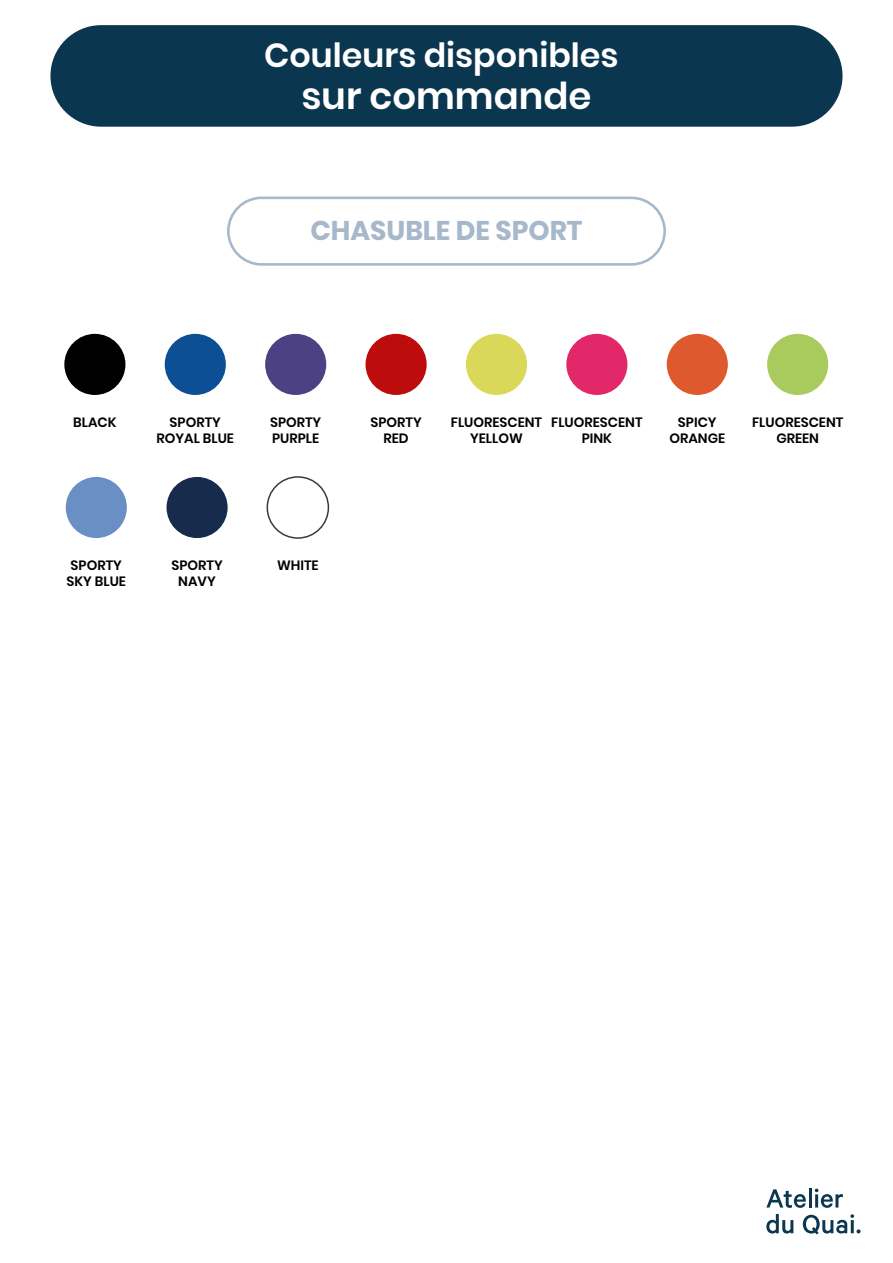
<style>
.page{position:relative;width:893px;height:1263px;background:#fff}
.page>*{position:absolute;margin:0;border:0;box-sizing:border-box;transform-origin:0 0}
.t1{font:600 37.05px "Poppins";color:#fff}
.t2{font:600 33.3px "Poppins";color:#fff}
.t3{font:700 27px "Poppins";color:#a7b8ca}
.t4{font:600 13.5px/16.2px "Poppins";color:#000;text-align:center}
</style>
<div class="page">
<div style="left:50px;top:25px;width:792px;height:102px;background:#0b364f;border-radius:51px"></div>
<div style="left:167px;top:477px;width:61px;height:61px;background:#172b4c;border-radius:50%"></div>
<div style="left:66px;top:477px;width:61px;height:61px;background:#6a8fc4;border-radius:50%"></div>
<div style="left:227px;top:197px;width:439px;height:69px;border:3px solid #a7b8ca;border-radius:33px"></div>
<div style="left:165px;top:334px;width:61px;height:61px;background:#0d4f94;border-radius:50%"></div>
<div style="left:566px;top:334px;width:61px;height:61px;background:#e32869;border-radius:50%"></div>
<div style="left:667px;top:334px;width:61px;height:61px;background:#de5a2e;border-radius:50%"></div>
<div style="left:767px;top:334px;width:61px;height:61px;background:#a9cb5e;border-radius:50%"></div>
<div style="left:366px;top:334px;width:61px;height:61px;background:#bc0c0c;border-radius:50%"></div>
<div style="left:466px;top:334px;width:61px;height:61px;background:#dad859;border-radius:50%"></div>
<div style="left:64px;top:334px;width:61px;height:61px;background:#000;border-radius:50%"></div>
<div style="left:265px;top:334px;width:61px;height:61px;background:#4c4183;border-radius:50%"></div>
<svg style="left:766px;top:1189px;width:40px;height:19px"></svg>
<hr style="left:808px;top:1188px;width:3px;height:19px;background:#0d364f">
<svg style="left:815px;top:1188px;width:28px;height:20px"></svg>
<svg style="left:766px;top:1214px;width:27px;height:19px"></svg>
<svg style="left:803px;top:1214px;width:57px;height:20px"></svg>
<div style="left:267px;top:476px;width:62px;height:63px;border:2px solid #3a3a3a;border-radius:50%"></div>
<h2 class="t2" style="left:264px;top:36px;width:356px">Couleurs disponibles</h2>
<h1 class="t1" style="left:302px;top:74px;width:291px">sur commande</h1>
<h3 class="t3" style="left:310px;top:215px;width:274px">CHASUBLE DE SPORT</h3>
<p class="t4" style="left:157px;top:414px;width:79px">SPORTY<br>ROYAL BLUE</p>
<p class="t4" style="left:551px;top:414px;width:93px">FLUORESCENT<br>PINK</p>
<p class="t4" style="left:669px;top:414px;width:57px">SPICY<br>ORANGE</p>
<p class="t4" style="left:752px;top:414px;width:93px">FLUORESCENT<br>GREEN</p>
<p class="t4" style="left:73px;top:414px;width:45px">BLACK</p>
<p class="t4" style="left:270px;top:414px;width:53px;text-align:left">SPORTY<br>PURPLE</p>
<p class="t4" style="left:370px;top:414px;width:53px">SPORTY<br>RED</p>
<p class="t4" style="left:451px;top:414px;width:93px">FLUORESCENT<br>YELLOW</p>
<p class="t4" style="left:67px;top:557px;width:61px">SPORTY<br>SKY BLUE</p>
<p class="t4" style="left:171px;top:557px;width:53px">SPORTY<br>NAVY</p>
<p class="t4" style="left:277px;top:557px;width:43px">WHITE</p>
</div>
